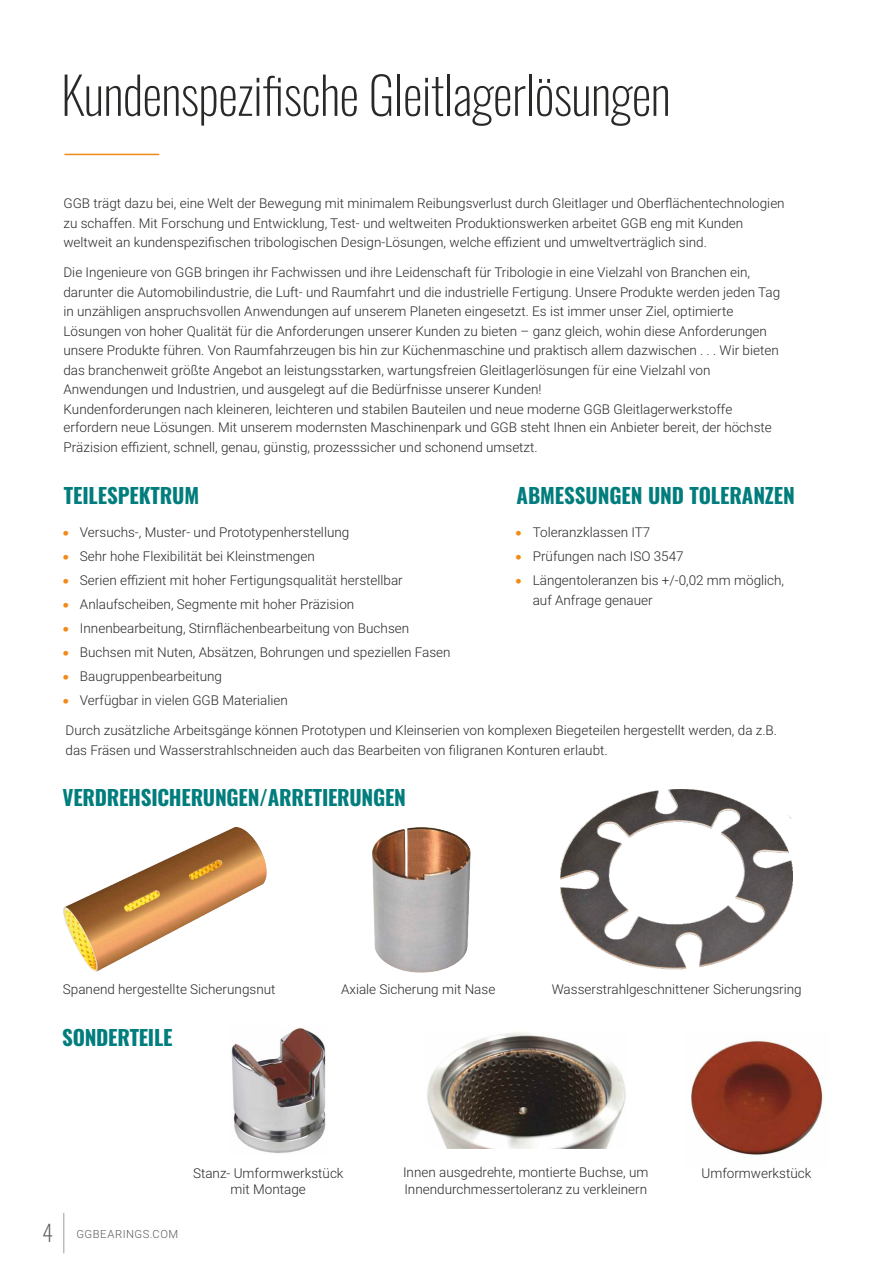
<style>
.page{position:relative;width:893px;height:1263px;background:#fff}
.page>*{position:absolute;margin:0;border:0;box-sizing:border-box;transform-origin:0 0}
.t1{font:200 51px "Oswald";letter-spacing:-.01em;color:#292928}
.t2{font:200 22.5px "Oswald";color:#5c5b5b}
.t3{font:700 21px "Oswald";letter-spacing:-.01em;color:#007d7c}
.t4{font:300 13.5px/19.5px "Roboto";color:#292928}
.t5{font:300 11.25px "Roboto";letter-spacing:.045em;color:#5c5b5b}
</style>
<div class="page">
<hr style="left:63px;top:1213px;width:1px;height:40px;background:#9d9d9d">
<hr style="left:64px;top:154px;width:95px;height:1px;background:#f18a15">
<img style="left:691px;top:1039px;width:132px;height:116px">
<img style="left:231px;top:1028px;width:95px;height:126px">
<img style="left:427px;top:1032px;width:199px;height:117px">
<img style="left:560px;top:789px;width:233px;height:181px">
<img style="left:64px;top:828px;width:202px;height:144px">
<img style="left:373px;top:828px;width:98px;height:144px">
<h1 class="t1" style="left:61px;top:60px;width:611px">Kundenspezifische Gleitlagerlösungen</h1>
<p class="t4" style="left:63px;top:195px;width:723px">GGB trägt dazu bei, eine Welt der Bewegung mit minimalem Reibungsverlust durch Gleitlager und Oberflächentechnologien zu schaffen. Mit Forschung und Entwicklung, Test- und weltweiten Produktionswerken arbeitet GGB eng mit Kunden weltweit an kundenspezifischen tribologischen Design-Lösungen, welche effizient und umweltverträglich sind.</p>
<p class="t4" style="left:63px;top:264px;width:718px">Die Ingenieure von GGB bringen ihr Fachwissen und ihre Leidenschaft für Tribologie in eine Vielzahl von Branchen ein, darunter die Automobilindustrie, die Luft- und Raumfahrt und die industrielle Fertigung. Unsere Produkte werden jeden Tag in unzähligen anspruchsvollen Anwendungen auf unserem Planeten eingesetzt. Es ist immer unser Ziel, optimierte Lösungen von hoher Qualität für die Anforderungen unserer Kunden zu bieten – ganz gleich, wohin diese Anforderungen unsere Produkte führen. Von Raumfahrzeugen bis hin zur Küchenmaschine und praktisch allem dazwischen . . . Wir bieten das branchenweit größte Angebot an leistungsstarken, wartungsfreien Gleitlagerlösungen für eine Vielzahl von Anwendungen und Industrien, und ausgelegt auf die Bedürfnisse unserer Kunden!<br>Kundenforderungen nach kleineren, leichteren und stabilen Bauteilen und neue moderne GGB Gleitlagerwerkstoffe erfordern neue Lösungen. Mit unserem modernsten Maschinenpark und GGB steht Ihnen ein Anbieter bereit, der höchste Präzision effizient, schnell, genau, günstig, prozesssicher und schonend umsetzt.</p>
<h3 class="t3" style="left:64px;top:481px;width:137px">TEILESPEKTRUM</h3>
<p class="t4" style="left:80px;top:522px;width:372px;line-height:24px">Versuchs-, Muster- und Prototypenherstellung<br>Sehr hohe Flexibilität bei Kleinstmengen<br>Serien effizient mit hoher Fertigungsqualität herstellbar Anlaufscheiben, Segmente mit hoher Präzision Innenbearbeitung, Stirnflächenbearbeitung von Buchsen Buchsen mit Nuten, Absätzen, Bohrungen und speziellen Fasen Baugruppenbearbeitung<br>Verfügbar in vielen GGB Materialien</p>
<h3 class="t3" style="left:517px;top:481px;width:280px">ABMESSUNGEN UND TOLERANZEN</h3>
<p class="t4" style="left:533px;top:522px;width:253px;line-height:24px">Toleranzklassen IT7<br>Prüfungen nach ISO 3547<br>Längentoleranzen bis +/-0,02 mm möglich,</p>
<p class="t4" style="left:533px;top:591px;width:122px">auf Anfrage genauer</p>
<p class="t4" style="left:65px;top:722px;width:713px">Durch zusätzliche Arbeitsgänge können Prototypen und Kleinserien von komplexen Biegeteilen hergestellt werden, da z.B. das Fräsen und Wasserstrahlschneiden auch das Bearbeiten von filigranen Konturen erlaubt.</p>
<h3 class="t3" style="left:63px;top:783px;width:345px">VERDREHSICHERUNGEN/ARRETIERUNGEN</h3>
<p class="t4" style="left:63px;top:981px;width:214px">Spanend hergestellte Sicherungsnut</p>
<p class="t4" style="left:341px;top:981px;width:156px">Axiale Sicherung mit Nase</p>
<p class="t4" style="left:552px;top:981px;width:251px">Wasserstrahlgeschnittener Sicherungsring</p>
<h3 class="t3" style="left:62px;top:1023px;width:112px">SONDERTEILE</h3>
<h2 class="t2" style="left:42px;top:1217px;width:13px">4</h2>
<p class="t5" style="left:76px;top:1230px;width:103px">GGBEARINGS.COM</p>
<p class="t4" style="left:193px;top:1166px;width:152px;line-height:16.2px;text-align:center">Stanz- Umformwerkstück mit Montage</p>
<p class="t4" style="left:403px;top:1164px;width:247px">Innen ausgedrehte, montierte Buchse, um</p>
<p class="t4" style="left:701px;top:1164px;width:111px">Umformwerkstück</p>
<p class="t4" style="left:404px;top:1180px;width:244px">Innendurchmessertoleranz zu verkleinern</p>
</div>
